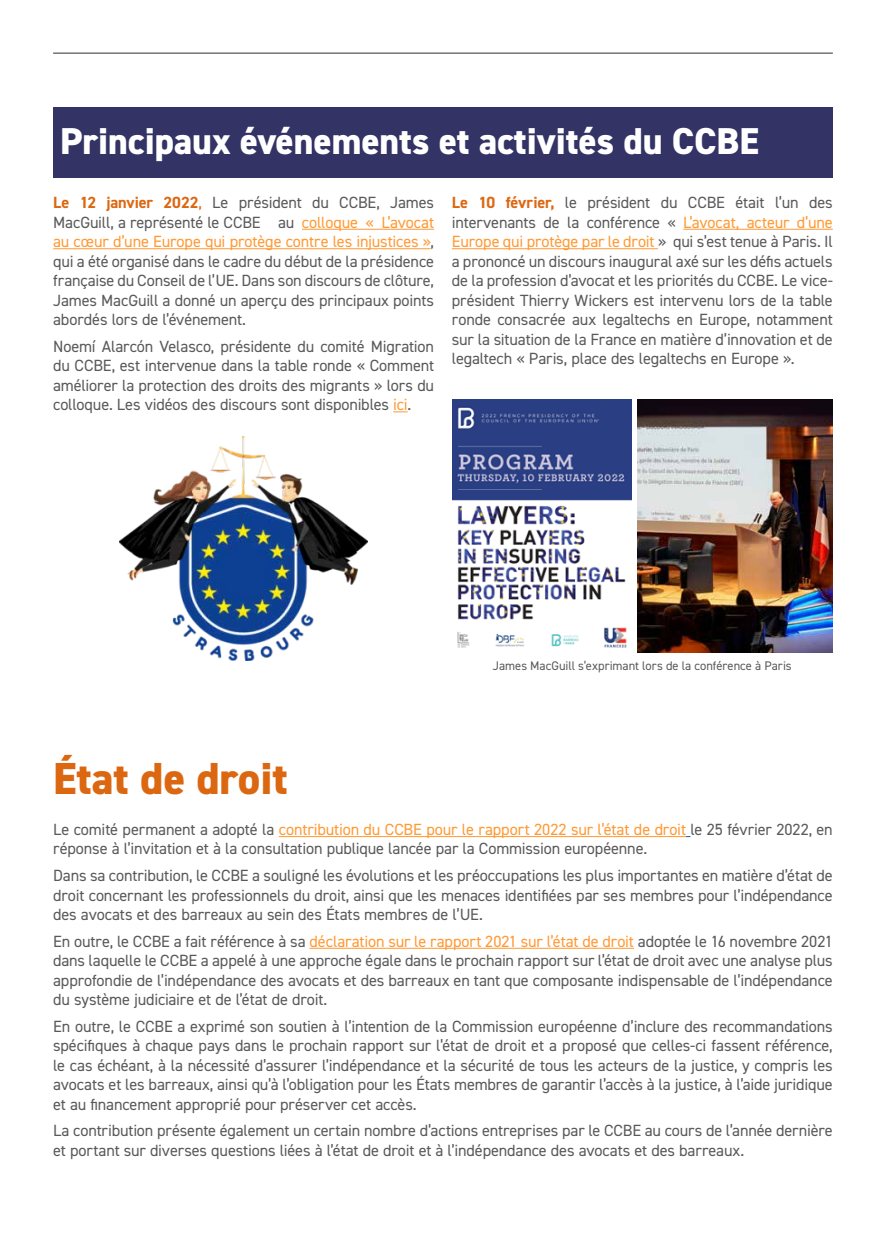
<style>
.page{position:relative;width:886px;height:1251px;background:#fff}
.page>*{position:absolute;margin:0;border:0;box-sizing:border-box;transform-origin:0 0}
.t1{font:800 45px "DIN2014";color:#dc6711}
.t2{font:800 37.5px "DIN2014";color:#fff}
.t3{font:16.25px/19.5px "DIN2014";letter-spacing:-.01em;color:#595959;text-align:justify}
.t4{font:12.5px "DIN2014";color:#595959}
.s1{font-weight:700;color:#dc6711}
.s2{color:#dc6711}
.s3{color:#f93}
</style>
<div class="page">
<img style="left:638px;top:400px;width:195px;height:253px">
<img style="left:120px;top:436px;width:248px;height:225px">
<img style="left:453px;top:400px;width:179px;height:248px">
<hr style="left:53px;top:53px;width:780px;height:1px;background:#595959">
<hr style="left:302px;top:229px;width:132px;height:1px;background:#f93">
<hr style="left:53px;top:248px;width:378px;height:1px;background:#f93">
<svg style="left:393px;top:411px;width:15px;height:1px"></svg>
<hr style="left:683px;top:229px;width:150px;height:1px;background:#f93">
<hr style="left:452px;top:248px;width:206px;height:1px;background:#f93">
<div style="left:53px;top:107px;width:780px;height:71px;background:#336"></div>
<hr style="left:279px;top:836px;width:407px;height:1px;background:#f93">
<hr style="left:309px;top:948px;width:325px;height:1px;background:#f93">
<h2 class="t2" style="left:60px;top:116px;width:700px">Principaux événements et activités du CCBE</h2>
<p class="t3" style="left:53px;top:192px;width:382px"><span class="s1">Le 12 janvier 2022</span><span class="s2">,</span> Le président du CCBE, James MacGuill, a représenté le CCBE au <span class="s3">colloque « L’avocat au cœur d’une Europe qui protège contre les injustices »</span>, qui a été organisé dans le cadre du début de la présidence française du Conseil de l’UE. Dans son discours de clôture, James MacGuill a donné un aperçu des principaux points abordés lors de l’événement.</p>
<p class="t3" style="left:53px;top:336px;width:382px">Noemí Alarcón Velasco, présidente du comité Migration du CCBE, est intervenue dans la table ronde « Comment améliorer la protection des droits des migrants » lors du colloque. Les vidéos des discours sont disponibles <span class="s3">ici</span>.</p>
<p class="t3" style="left:452px;top:192px;width:382px"><span class="s1">Le 10 février,</span> le président du CCBE était l’un des intervenants de la conférence « <span class="s3">L’avocat, acteur d’une Europe qui protège par le droit</span> » qui s’est tenue à Paris. Il a prononcé un discours inaugural axé sur les défis actuels de la profession d’avocat et les priorités du CCBE. Le vice&shy;président Thierry Wickers est intervenu lors de la table ronde consacrée aux legaltechs en Europe, notamment sur la situation de la France en matière d’innovation et de legaltech « Paris, place des legaltechs en Europe ».</p>
<p class="t4" style="left:493px;top:658px;width:300px">James MacGuill s’exprimant lors de la conférence à Paris</p>
<h1 class="t1" style="left:53px;top:749px;width:236px">État de droit</h1>
<p class="t3" style="left:53px;top:819px;width:781px">Le comité permanent a adopté la <span class="s3">contribution du CCBE pour le rapport 2022 sur l’état de droit</span> le 25 février 2022, en réponse à l’invitation et à la consultation publique lancée par la Commission européenne.</p>
<p class="t3" style="left:53px;top:865px;width:781px">Dans sa contribution, le CCBE a souligné les évolutions et les préoccupations les plus importantes en matière d’état de droit concernant les professionnels du droit, ainsi que les menaces identifiées par ses membres pour l’indépendance des avocats et des barreaux au sein des États membres de l’UE.</p>
<p class="t3" style="left:53px;top:931px;width:781px">En outre, le CCBE a fait référence à sa <span class="s3">déclaration sur le rapport 2021 sur l’état de droit</span> adoptée le 16 novembre 2021 dans laquelle le CCBE a appelé à une approche égale dans le prochain rapport sur l’état de droit avec une analyse plus approfondie de l’indépendance des avocats et des barreaux en tant que composante indispensable de l’indépendance du système judiciaire et de l’état de droit.</p>
<p class="t3" style="left:53px;top:1016px;width:781px">En outre, le CCBE a exprimé son soutien à l’intention de la Commission européenne d’inclure des recommandations spécifiques à chaque pays dans le prochain rapport sur l’état de droit et a proposé que celles-ci fassent référence, le cas échéant, à la nécessité d’assurer l’indépendance et la sécurité de tous les acteurs de la justice, y compris les avocats et les barreaux, ainsi qu’à l’obligation pour les États membres de garantir l’accès à la justice, à l’aide juridique et au financement approprié pour préserver cet accès.</p>
<p class="t3" style="left:53px;top:1121px;width:781px">La contribution présente également un certain nombre d’actions entreprises par le CCBE au cours de l’année dernière et portant sur diverses questions liées à l’état de droit et à l’indépendance des avocats et des barreaux.</p>
</div>
